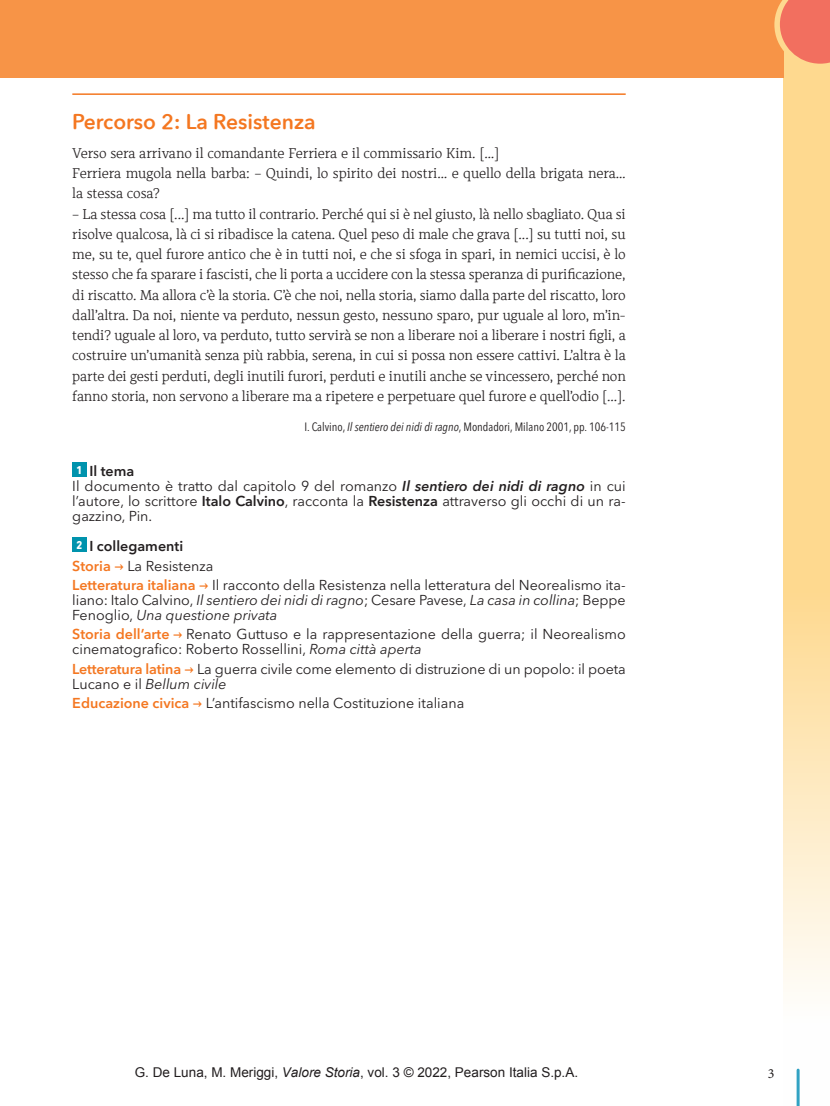
<style>
.page{position:relative;width:830px;height:1106px;background:#fff}
.page>*{position:absolute;margin:0;border:0;box-sizing:border-box;transform-origin:0 0}
.t1{font:600 21px "Avenir Next Rounded Pro";color:#f47721}
.t2{font:14.25px/15px "Avenir Next LT Pro";color:#231f20}
.t3{font:italic 14.25px/15px "Avenir Next LT Pro";color:#231f20}
.t4{font:300 13.95px/20.2px "Alkes";letter-spacing:-.005em;color:#231f20}
.t5{font:13.95px "Minion Pro";color:#231f20}
.t6{font:13.5px "Arial";color:#221e1f}
.t7{font:condensed 12px "Avenir Next LT Pro";color:#231f20}
.s1{font-style:italic}
.s2{font-weight:600}
.s3{font-weight:600;font-style:italic}
.s4{font-weight:600;color:#f47721}
.s5{font-family:"Alkes";font-weight:700;color:#f47721}
.s6{font-style:normal}
</style>
<div class="page">
<svg style="left:782px;top:67px;width:47px;height:1038px;fill:#fed990"></svg>
<div style="left:0;top:0;width:782px;height:78px;background:#f79447"></div>
<svg style="left:774px;top:0;width:55px;height:67px;background:#f48465"></svg>
<hr style="left:72px;top:93px;width:553px;height:2px;background:#f47721">
<div style="left:72px;top:462px;width:14px;height:14px;background:#0093ad"></div>
<div style="left:72px;top:537px;width:14px;height:14px;background:#0093ad"></div>
<hr style="left:796px;top:1070px;width:3px;height:35px;background:#31a2c3">
<h1 class="t1" style="left:72px;top:109px;width:245px">Percorso 2: La Resistenza</h1>
<p class="t4" style="left:72px;top:142px;width:554px">Verso sera arrivano il comandante Ferriera e il commissario Kim. […]<br>Ferriera mugola nella barba: – Quindi, lo spirito dei nostri… e quello della brigata nera… la stessa cosa?</p>
<p class="t4" style="left:72px;top:203px;width:554px;text-align:justify">– La stessa cosa [...] ma tutto il contrario. Perché qui si è nel giusto, là nello sbagliato. Qua si risolve qualcosa, là ci si ribadisce la catena. Quel peso di male che grava [...] su tutti noi, su me, su te, quel furore antico che è in tutti noi, e che si sfoga in spari, in nemici uccisi, è lo stesso che fa sparare i fascisti, che li porta a uccidere con la stessa speranza di purificazione, di riscatto. Ma allora c’è la storia. C’è che noi, nella storia, siamo dalla parte del riscatto, loro dall’altra. Da noi, niente va perduto, nessun gesto, nessuno sparo, pur uguale al loro, m’in&shy;tendi? uguale al loro, va perduto, tutto servirà se non a liberare noi a liberare i nostri figli, a costruire un’umanità senza più rabbia, serena, in cui si possa non essere cattivi. L’altra è la parte dei gesti perduti, degli inutili furori, perduti e inutili anche se vincessero, perché non fanno storia, non servono a liberare ma a ripetere e perpetuare quel furore e quell’odio [...].</p>
<p class="t7" style="left:304px;top:420px;width:322px">I. Calvino, <span class="s1">Il sentiero dei nidi di ragno</span>, Mondadori, Milano 2001, pp. 106-115</p>
<p class="t2" style="left:72px;top:464px;width:554px"><sup>1</sup> <span class="s2">Il tema<br></span>Il documento è tratto dal capitolo 9 del romanzo <span class="s3">Il sentiero dei nidi di ragno</span> in cui l’autore, lo scrittore <span class="s2">Italo Calvino</span>, racconta la <span class="s2">Resistenza</span> attraverso gli occhi di un ra&shy;gazzino, Pin.</p>
<p class="t2" style="left:72px;top:537px;width:554px;line-height:19.2px"><sup>2</sup> <span class="s2">I collegamenti<br></span><span class="s4">Storia</span> <span class="s5">→</span> La Resistenza<br><span class="s4">Letteratura italiana</span> <span class="s5">→</span> Il racconto della Resistenza nella letteratura del Neorealismo ita-</p>
<p class="t3" style="left:72px;top:592px;width:554px"><span class="s6">liano: Italo Calvino,</span> Il sentiero dei nidi di ragno<span class="s6">; Cesare Pavese,</span> La casa in collina<span class="s6">; Beppe<br>Fenoglio,</span> Una questione privata</p>
<p class="t2" style="left:72px;top:626px;width:554px"><span class="s4">Storia dell’arte</span> <span class="s5">→</span> Renato Guttuso e la rappresentazione della guerra; il Neorealismo cinematografico: Roberto Rossellini, <span class="s1">Roma città aperta</span></p>
<p class="t2" style="left:72px;top:661px;width:554px"><span class="s4">Letteratura latina</span> <span class="s5">→</span> La guerra civile come elemento di distruzione di un popolo: il poeta<br>Lucano e il <span class="s1">Bellum civile</span></p>
<p class="t2" style="left:72px;top:695px;width:393px"><span class="s4">Educazione civica</span> <span class="s5">→</span> L’antifascismo nella Costituzione italiana</p>
<p class="t6" style="left:135px;top:1063px;width:444px">G. De Luna, M. Meriggi, <span class="s1">Valore Storia</span>, vol. 3 © 2022, Pearson Italia S.p.A.</p>
<p class="t5" style="left:767px;top:1064px;width:8px">3</p>
</div>
